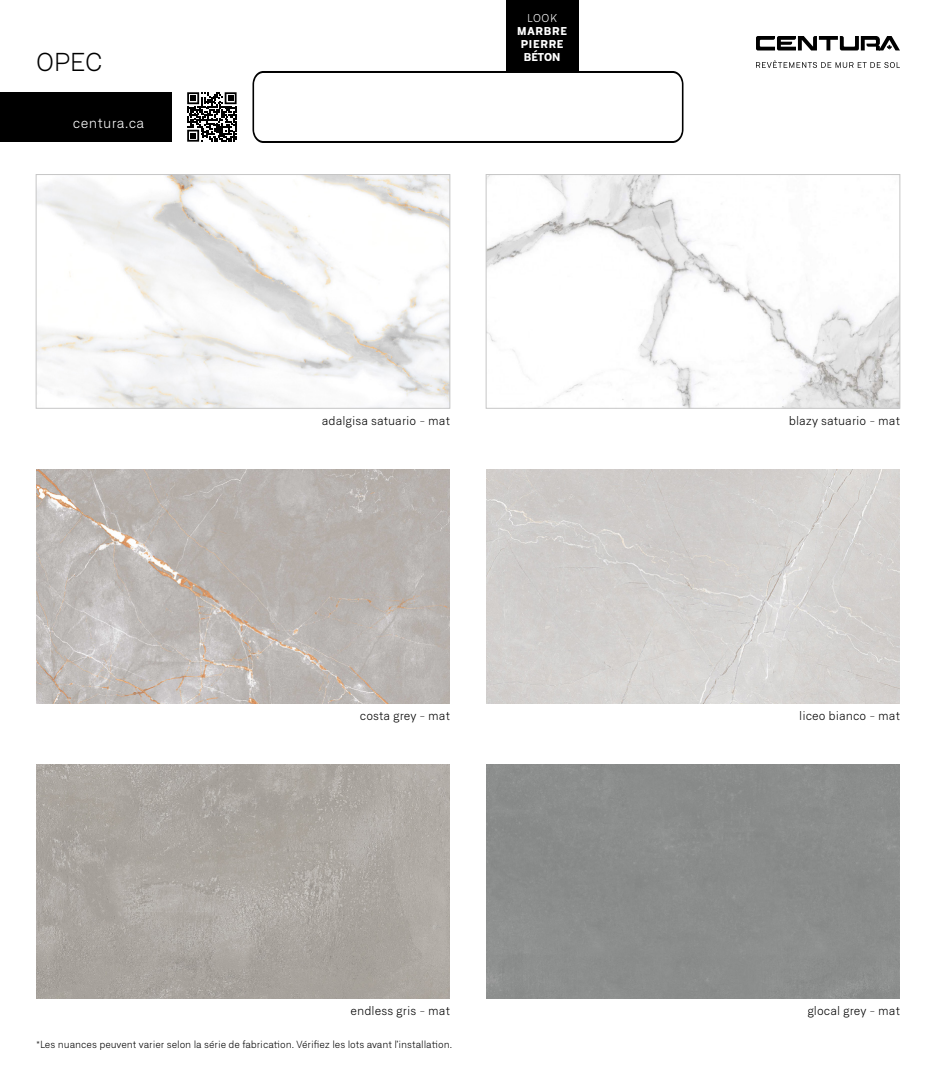
<style>
.page{position:relative;width:936px;height:1080px;background:#fff}
.page>*{position:absolute;margin:0;border:0;box-sizing:border-box;transform-origin:0 0}
.t1{font:300 25px "Neufile Grotesk";color:#000}
.t2{font:300 14px "Neufile Grotesk";letter-spacing:.03em;color:#fff}
.t3{font:300 12px "Neufile Grotesk";letter-spacing:.005em;color:#000}
.t4{font:800 11px/13px "Neufile Grotesk";letter-spacing:.07em;color:#fff;text-align:center}
.t5{font:300 11px "Neufile Grotesk";color:#fff}
.t6{font:300 10px "Neufile Grotesk";color:#000}
</style>
<div class="page">
<svg style="left:187px;top:92px;width:50px;height:50px"></svg>
<div style="left:0;top:92px;width:171px;height:50px;background:#000"></div>
<svg style="left:756px;top:60px;width:144px;height:8px"></svg>
<svg style="left:756px;top:36px;width:144px;height:14px"></svg>
<div style="left:506px;top:0;width:72px;height:72px;background:#000"></div>
<img style="left:486px;top:469px;width:414px;height:234px">
<img style="left:488px;top:176px;width:410px;height:230px">
<div style="left:486px;top:174px;width:414px;height:234px;border:1px solid #c6c6c6"></div>
<img style="left:36px;top:469px;width:414px;height:234px">
<img style="left:38px;top:176px;width:410px;height:230px">
<div style="left:36px;top:174px;width:414px;height:234px;border:1px solid #c6c6c6"></div>
<img style="left:36px;top:764px;width:414px;height:234px">
<svg style="left:252px;top:71px;width:432px;height:72px"></svg>
<h1 class="t1" style="left:36px;top:46px;width:68px">OPEC</h1>
<p class="t2" style="left:73px;top:114px;width:73px">centura.ca</p>
<p class="t5" style="left:527px;top:11px;width:31px">LOOK</p>
<p class="t4" style="left:517px;top:24px;width:51px">MARBRE<br>PIERRE<br>BÉTON</p>
<p class="t3" style="left:322px;top:413px;width:130px">adalgisa satuario - mat</p>
<p class="t3" style="left:360px;top:708px;width:92px">costa grey - mat</p>
<p class="t3" style="left:350px;top:1003px;width:101px">endless gris - mat</p>
<p class="t6" style="left:36px;top:1039px;width:418px">*Les nuances peuvent varier selon la série de fabrication. Vérifiez les lots avant l’installation.</p>
<p class="t3" style="left:789px;top:413px;width:113px">blazy satuario - mat</p>
<p class="t3" style="left:799px;top:708px;width:102px">liceo bianco - mat</p>
<p class="t3" style="left:807px;top:1003px;width:94px">glocal grey - mat</p>
</div>
